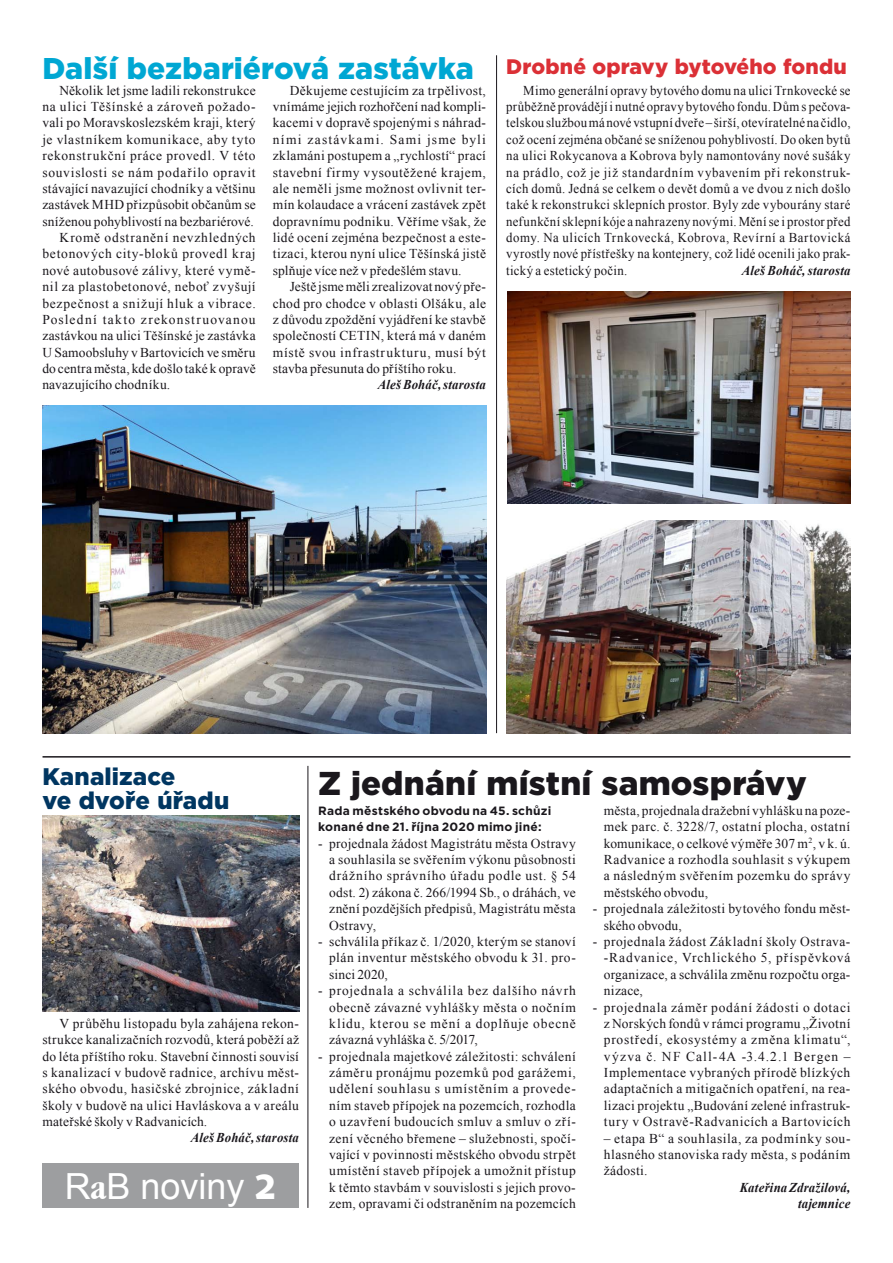
<style>
.page{position:relative;width:893px;height:1263px;background:#fff}
.page>*{position:absolute;margin:0;border:0;box-sizing:border-box;transform-origin:0 0}
.t1{font:36px "Arial";color:#fff}
.t2{font:900 33px "Gotham";letter-spacing:.005em;color:#1a171c}
.t3{font:900 30px "Gotham";color:#00a7d3}
.t4{font:900 24px "Gotham";letter-spacing:.005em;color:#003661}
.t5{font:900 21px "Gotham";letter-spacing:.005em;color:#db3036}
.t6{font:13.5px/16.4px "Times New Roman";letter-spacing:.03em;color:#1a171c;text-align:justify}
.t7{font:13.5px/16.4px "Times New Roman";letter-spacing:.03em;color:#1a171c;text-align:justify;scale:.95 1}
.t8{font:13.5px "Times New Roman";letter-spacing:.01em;color:#1a171c}
.t9{font:13.5px "Times New Roman";letter-spacing:.05em;color:#1a171c}
.t10{font:13.5px "Times New Roman";letter-spacing:.005em;color:#1a171c}
.t11{font:13.5px "Times New Roman";letter-spacing:.055em;color:#1a171c}
.t12{font:italic 700 13.5px "Times New Roman";letter-spacing:.015em;color:#1a171c;scale:.95 1}
.t13{font:13.5px "Times New Roman";letter-spacing:.06em;color:#1a171c}
.t14{font:13.5px "Times New Roman";letter-spacing:.085em;color:#1a171c}
.t15{font:700 12px/16.4px "Gotham";letter-spacing:.02em;color:#1a171c}
.s1{font-family:"Garmd ITC Bk Cn BTCE Bold Condensed"}
.s2{font-family:"Humanst 531 Blk BTCE Black"}
</style>
<div class="page">
<div style="left:43px;top:1163px;width:256px;height:45px;background:#9d9ea0"></div>
<hr style="left:43px;top:756px;width:807px;height:2px;background:#1a171c">
<img style="left:43px;top:815px;width:256px;height:196px">
<img style="left:43px;top:405px;width:443px;height:328px">
<img style="left:508px;top:291px;width:342px;height:213px">
<img style="left:506px;top:520px;width:344px;height:213px">
<hr style="left:496px;top:55px;width:1px;height:678px;background:#1a171c">
<hr style="left:308px;top:766px;width:1px;height:442px;background:#1a171c">
<h3 class="t3" style="left:42px;top:48px;width:433px">Další bezbariérová zastávka</h3>
<p class="t6" style="left:59px;top:82px;width:198px">Několik let jsme ladili rekonstrukce</p>
<p class="t9" style="left:42px;top:97px;width:215px">na ulici Těšínské a zároveň požado-</p>
<p class="t6" style="left:42px;top:114px;width:215px">vali po Moravskoslezském kraji, který</p>
<p class="t11" style="left:42px;top:130px;width:215px">je vlastníkem komunikace, aby tyto</p>
<p class="t9" style="left:42px;top:147px;width:215px">rekonstrukční práce provedl. V této</p>
<p class="t11" style="left:42px;top:163px;width:215px">souvislosti se nám podařilo opravit</p>
<p class="t8" style="left:42px;top:179px;width:215px">stávající navazující chodníky a většinu</p>
<p class="t8" style="left:42px;top:196px;width:215px">zastávek MHD přizpůsobit občanům se</p>
<p class="t10" style="left:42px;top:212px;width:213px">sníženou pohyblivostí na bezbariérové.</p>
<p class="t11" style="left:59px;top:228px;width:198px">Kromě odstranění nevzhledných</p>
<p class="t9" style="left:42px;top:245px;width:215px">betonových city-bloků provedl kraj</p>
<p class="t6" style="left:42px;top:262px;width:215px">nové autobusové zálivy, které vymě-</p>
<p class="t6" style="left:42px;top:278px;width:215px">nil za plastobetonové, neboť zvyšují</p>
<p class="t9" style="left:42px;top:294px;width:215px">bezpečnost a snižují hluk a vibrace.</p>
<p class="t14" style="left:42px;top:310px;width:215px">Poslední takto zrekonstruovanou</p>
<p class="t8" style="left:42px;top:327px;width:215px">zastávkou na ulici Těšínské je zastávka</p>
<p class="t10" style="left:42px;top:343px;width:215px">U Samoobsluhy v Bartovicích ve směru</p>
<p class="t10" style="left:42px;top:359px;width:215px">do centra města, kde došlo také k opravě</p>
<p class="t8" style="left:42px;top:376px;width:129px">navazujícího chodníku.</p>
<p class="t6" style="left:273px;top:82px;width:215px;text-indent:17px">Děkujeme cestujícím za trpělivost, vnímáme jejich rozhořčení nad kompli&shy;kacemi v dopravě spojenými s náhrad&shy;ními zastávkami. Sami jsme byli zklamáni postupem a „rychlostí“ prací stavební firmy vysoutěžené krajem, ale neměli jsme možnost ovlivnit ter&shy;mín kolaudace a vrácení zastávek zpět dopravnímu podniku. Věříme však, že lidé ocení zejména bezpečnost a este&shy;tizaci, kterou nyní ulice Těšínská jistě splňuje více než v předešlém stavu.</p>
<p class="t6" style="left:273px;top:278px;width:215px;text-indent:17px">Ještě jsme měli zrealizovat nový pře&shy;chod pro chodce v oblasti Olšáku, ale z důvodu zpoždění vyjádření ke stavbě společností CETIN, která má v daném místě svou infrastrukturu, musí být stavba přesunuta do příštího roku.</p>
<p class="t12" style="left:378px;top:375px;width:115px">Aleš Boháč, starosta</p>
<h3 class="t5" style="left:506px;top:52px;width:342px">Drobné opravy bytového fondu</h3>
<p class="t7" style="left:506px;top:82px;width:364px;text-indent:17px">Mimo generální opravy bytového domu na ulici Trnkovecké se průběžně provádějí i nutné opravy bytového fondu. Dům s pečova&shy;telskou službou má nové vstupní dveře – širší, otevíratelné na čidlo, což ocení zejména občané se sníženou pohyblivostí. Do oken bytů na ulici Rokycanova a Kobrova byly namontovány nové sušáky na prádlo, což je již standardním vybavením při rekonstruk&shy;cích domů. Jedná se celkem o devět domů a ve dvou z nich došlo také k rekonstrukci sklepních prostor. Byly zde vybourány staré nefunkční sklepní kóje a nahrazeny novými. Mění se i prostor před domy. Na ulicích Trnkovecká, Kobrova, Revírní a Bartovická vyrostly nové přístřešky na kontejnery, což lidé ocenili jako prak&shy;tický a estetický počin.</p>
<p class="t12" style="left:742px;top:261px;width:116px">Aleš Boháč, starosta</p>
<h3 class="t4" style="left:43px;top:760px;width:134px">Kanalizace</h3>
<h2 class="t2" style="left:318px;top:760px;width:490px">Z jednání místní samosprávy</h2>
<h3 class="t4" style="left:43px;top:784px;width:188px">ve dvoře úřadu</h3>
<p class="t15" style="left:318px;top:802px;width:235px">Rada městského obvodu na 45. schůzi konané dne 21. října 2020 mimo jiné:</p>
<p class="t6" style="left:329px;top:835px;width:248px;text-indent:-11px">- projednala žádost Magistrátu města Ostravy a souhlasila se svěřením výkonu působnosti drážního správního úřadu podle ust. § 54 odst. 2) zákona č. 266/1994 Sb., o dráhách, ve znění pozdějších předpisů, Magistrátu města Ostravy,</p>
<p class="t6" style="left:329px;top:933px;width:248px;text-indent:-11px">- schválila příkaz č. 1/2020, kterým se stanoví plán inventur městského obvodu k 31. pro&shy;sinci 2020,</p>
<p class="t6" style="left:329px;top:982px;width:248px;text-indent:-11px">- projednala a schválila bez dalšího návrh obecně závazné vyhlášky města o nočním klidu, kterou se mění a doplňuje obecně závazná vyhláška č. 5/2017,</p>
<p class="t6" style="left:329px;top:1048px;width:248px;text-indent:-11px">- projednala majetkové záležitosti: schválení záměru pronájmu pozemků pod garážemi, udělení souhlasu s umístěním a provede&shy;ním staveb přípojek na pozemcích, rozhodla o uzavření budoucích smluv a smluv o zří&shy;zení věcného břemene – služebnosti, spočí&shy;vající v povinnosti městského obvodu strpět umístění staveb přípojek a umožnit přístup k těmto stavbám v souvislosti s jejich provo&shy;zem, opravami či odstraněním na pozemcích</p>
<p class="t6" style="left:604px;top:802px;width:248px">města, projednala dražební vyhlášku na poze&shy;mek parc. č. 3228/7, ostatní plocha, ostatní komunikace, o celkové výměře 307 m<sup>2</sup>, v k. ú.<br>Radvanice a rozhodla souhlasit s výkupem a následným svěřením pozemku do správy městského obvodu,</p>
<p class="t6" style="left:604px;top:900px;width:248px;text-indent:-11px">- projednala záležitosti bytového fondu měst&shy;ského obvodu,</p>
<p class="t6" style="left:593px;top:933px;width:258px">- projednala žádost Základní školy Ostrava-</p>
<p class="t13" style="left:609px;top:949px;width:243px">Radvanice, Vrchlického 5, příspěvková</p>
<p class="t8" style="left:604px;top:965px;width:248px">organizace, a schválila změnu rozpočtu orga-</p>
<p class="t6" style="left:604px;top:982px;width:41px">nizace,</p>
<p class="t6" style="left:604px;top:998px;width:248px;text-indent:-11px">- projednala záměr podání žádosti o dotaci z Norských fondů v rámci programu „Životní prostředí, ekosystémy a změna klimatu“, výzva č. NF Call-4A -3.4.2.1 Bergen – Implementace vybraných přírodě blízkých adaptačních a mitigačních opatření, na rea&shy;lizaci projektu „Budování zelené infrastruk&shy;tury v Ostravě-‑Radvanicích a Bartovicích</p>
<p class="t6" style="left:604px;top:1129px;width:248px">– etapa B“ a souhlasila, za podmínky sou&shy;hlasného stanoviska rady města, s podáním žádosti.</p>
<p class="t12" style="left:740px;top:1177px;width:118px">Kateřina Zdražilová,</p>
<p class="t6" style="left:43px;top:1015px;width:258px;text-indent:17px">V průběhu listopadu byla zahájena rekon&shy;strukce kanalizačních rozvodů, která poběží až do léta příštího roku. Stavební činnosti souvisí s kanalizací v budově radnice, archívu měst&shy;ského obvodu, hasičské zbrojnice, základní školy v budově na ulici Havláskova a v areálu mateřské školy v Radvanicích.</p>
<p class="t12" style="left:191px;top:1128px;width:115px">Aleš Boháč, starosta</p>
<h1 class="t1" style="left:65px;top:1163px;width:214px">R<span class="s1">a</span>B noviny <span class="s2">2</span></h1>
<p class="t12" style="left:798px;top:1194px;width:57px">tajemnice</p>
</div>
